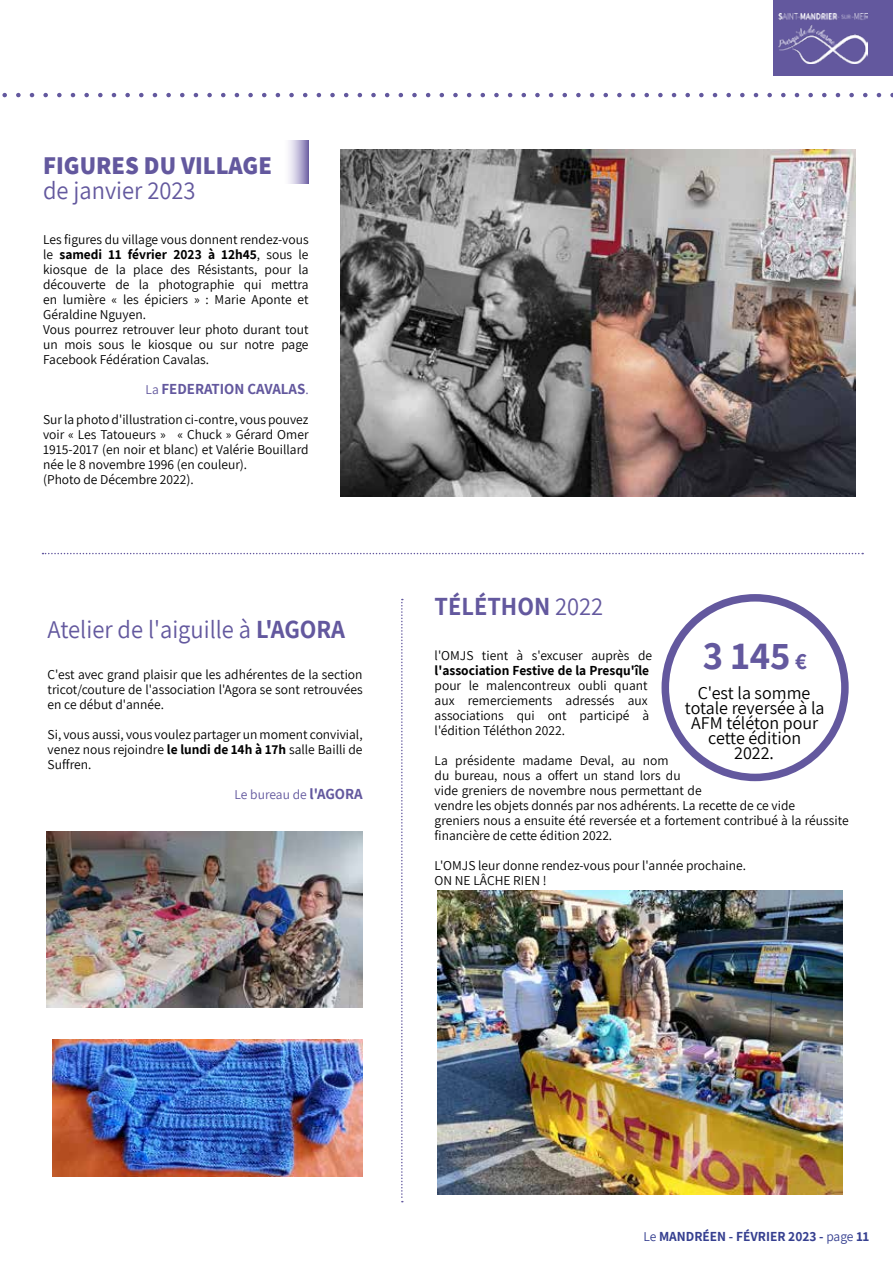
<style>
.page{position:relative;width:893px;height:1263px;background:#fff}
.page>*{position:absolute;margin:0;border:0;box-sizing:border-box;transform-origin:0 0}
.t1{font:700 39px "Assistant";color:#63589e}
.t2{font:25.5px "Assistant";color:#63589e;scale:.96 1}
.t3{font:800 25.5px "Assistant";color:#63589e;scale:.96 1}
.t4{font:700 25.5px "Assistant";color:#63589e;scale:.96 1}
.t5{font:18px/15px "Assistant";color:#000;text-align:center}
.t6{font:700 15px "Assistant";color:#63589e}
.t7{font:13.5px/15px "Assistant";color:#000}
.t8{font:700 13.5px "Assistant";color:#000}
.t9{font:700 13.5px "Assistant";color:#364090}
.t10{font:13.5px "Assistant";color:#63589e}
.s1{font-weight:700}
.s2{font-weight:400;font-size:13.5px}
.s3{font-weight:700;font-size:15px}
.s4{font-weight:400}
.s5{font-size:22.5px}
</style>
<div class="page">
<div style="left:774px;top:0;width:119px;height:75px;background:#63589e"></div>
<svg style="left:2px;top:93px;width:891px;height:4px"></svg>
<img style="left:778px;top:14px;width:89px;height:50px">
<svg style="left:288px;top:141px;width:21px;height:42px"></svg>
<svg style="left:43px;top:553px;width:820px;height:1px"></svg>
<img style="left:340px;top:150px;width:516px;height:346px">
<img style="left:438px;top:890px;width:405px;height:304px">
<img style="left:47px;top:832px;width:316px;height:175px">
<img style="left:52px;top:1039px;width:311px;height:137px">
<svg style="left:401px;top:599px;width:2px;height:603px"></svg>
<div style="left:661px;top:594px;width:188px;height:187px;border:8px solid #63589e;border-radius:50%"></div>
<h2 class="t3" style="left:43px;top:148px;width:240px">FIGURES DU VILLAGE</h2>
<h2 class="t2" style="left:43px;top:173px;width:160px">de janvier 2023</h2>
<p class="t7" style="left:43px;top:232px;width:267px">Les figures du village vous donnent rendez-vous le <span class="s1">samedi 11 février 2023 à 12h45</span>, sous le kiosque de la place des Résistants, pour la découverte de la photographie qui mettra en lumière « les épiciers » : Marie Aponte et Géraldine Nguyen.<br>Vous pourrez retrouver leur photo durant tout un mois sous le kiosque ou sur notre page Facebook Fédération Cavalas.</p>
<p class="t6" style="left:146px;top:379px;width:165px"><span class="s2">La</span> FEDERATION CAVALAS<span class="s2">.</span></p>
<p class="t7" style="left:43px;top:412px;width:267px">Sur la photo d'illustration ci-contre, vous pouvez voir « Les Tatoueurs » « Chuck » Gérard Omer 1915-2017 (en noir et blanc) et Valérie Bouillard née le 8 novembre 1996 (en couleur).<br>(Photo de Décembre 2022).</p>
<h2 class="t2" style="left:48px;top:612px;width:311px">Atelier de l'aiguille à <span class="s1">L'AGORA</span></h2>
<p class="t7" style="left:48px;top:666px;width:316px;text-align:justify">C'est avec grand plaisir que les adhérentes de la section tricot/couture de l'association l'Agora se sont retrouvées en ce début d'année.</p>
<p class="t7" style="left:48px;top:726px;width:317px;text-align:justify">Si, vous aussi, vous voulez partager un moment convivial, venez nous rejoindre <span class="s1">le lundi de 14h à 17h</span> salle Bailli de Suffren.</p>
<p class="t10" style="left:235px;top:785px;width:129px">Le bureau de <span class="s3">l'AGORA</span></p>
<h2 class="t4" style="left:435px;top:589px;width:177px">TÉLÉTHON <span class="s4">2022</span></h2>
<p class="t7" style="left:435px;top:647px;width:219px">l'OMJS tient à s'excuser auprès de</p>
<p class="t8" style="left:435px;top:661px;width:216px">l'association Festive de la Presqu'île</p>
<p class="t7" style="left:435px;top:677px;width:216px;text-align:justify">pour le malencontreux oubli quant aux remerciements adressés aux associations qui ont participé à l'édition Téléthon 2022.</p>
<p class="t7" style="left:435px;top:752px;width:416px">La présidente madame Deval, au nom<br>du bureau, nous a offert un stand lors du<br>vide greniers de novembre nous permettant de<br>vendre les objets donnés par nos adhérents. La recette de ce vide<br>greniers nous a ensuite été reversée et a fortement contribué à la réussite financière de cette édition 2022.</p>
<p class="t7" style="left:435px;top:857px;width:313px">L'OMJS leur donne rendez-vous pour l'année prochaine.<br>ON NE LÂCHE RIEN !</p>
<h1 class="t1" style="left:703px;top:629px;width:105px">3 145 <span class="s5">€</span></h1>
<h3 class="t5" style="left:685px;top:685px;width:141px">C'est la somme totale reversée à la<br>AFM téléton pour cette édition<br>2022.</h3>
<p class="t9" style="left:643px;top:1227px;width:227px"><span class="s4">Le</span> MANDRÉEN - FÉVRIER 2023 - <span class="s4">page</span> 11</p>
</div>
